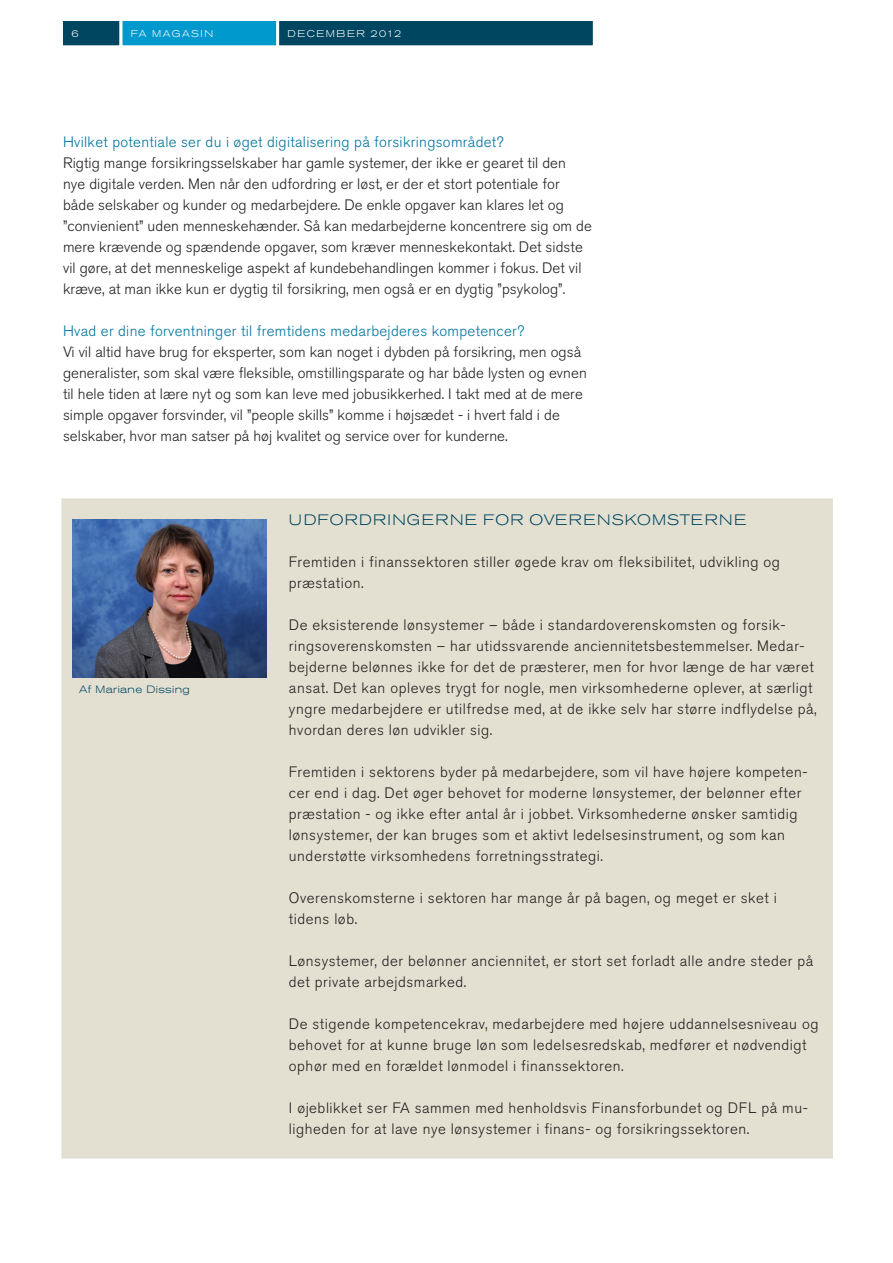
<style>
.page{position:relative;width:893px;height:1263px;background:#fff}
.page>*{position:absolute;margin:0;border:0;box-sizing:border-box;transform-origin:0 0}
.t1{font:300 15px/21px "Akzidenz Grotesk Std";letter-spacing:.035em;color:#231f20}
.t2{font:300 15px/21px "Akzidenz Grotesk Std";letter-spacing:.005em;color:#231f20}
.t3{font:300 15px "Akzidenz Grotesk Std";letter-spacing:.02em;color:#00759f}
.t4{font:300 expanded 15px "Akzidenz Grotesk Std";letter-spacing:.07em;color:#004661}
.t5{font:300 expanded 10.5px "Akzidenz Grotesk Std";color:#004661}
.t6{font:300 expanded 9.75px "Akzidenz Grotesk Std";letter-spacing:.135em;color:#fff}
</style>
<div class="page">
<div style="left:121px;top:20px;width:157px;height:27px;background:#0099cd"></div>
<div style="left:119px;top:18px;width:161px;height:30px;border:3px solid #fff"></div>
<div style="left:278px;top:20px;width:316px;height:27px;background:#004661"></div>
<div style="left:276px;top:18px;width:320px;height:30px;border:3px solid #fff"></div>
<div style="left:61px;top:20px;width:60px;height:27px;background:#004661"></div>
<div style="left:60px;top:18px;width:62px;height:30px;border:3px solid #fff"></div>
<div style="left:61px;top:498px;width:772px;height:660px;background:#e3e0d1;border:2px solid #e3e0d1"></div>
<img style="left:73px;top:520px;width:194px;height:158px">
<p class="t6" style="left:71px;top:28px;width:9px">6</p>
<p class="t6" style="left:131px;top:28px;width:9px">FA</p>
<p class="t6" style="left:152px;top:28px;width:10px">MAGASIN</p>
<p class="t6" style="left:288px;top:28px;width:115px">DECEMBER 2012</p>
<p class="t3" style="left:63px;top:133px;width:442px">Hvilket potentiale ser du i øget digitalisering på forsikringsområdet?</p>
<p class="t2" style="left:63px;top:153px;width:530px">Rigtig mange forsikringsselskaber har gamle systemer, der ikke er gearet til den nye digitale verden. Men når den udfordring er løst, er der et stort potentiale for både selskaber og kunder og medarbejdere. De enkle opgaver kan klares let og ”convienient” uden menneskehænder. Så kan medarbejderne koncentrere sig om de mere krævende og spændende opgaver, som kræver menneskekontakt. Det sidste vil gøre, at det menneskelige aspekt af kundebehandlingen kommer i fokus. Det vil kræve, at man ikke kun er dygtig til forsikring, men også er en dygtig ”psykolog”.</p>
<p class="t3" style="left:63px;top:322px;width:463px">Hvad er dine forventninger til fremtidens medarbejderes kompetencer?</p>
<p class="t2" style="left:63px;top:342px;width:525px">Vi vil altid have brug for eksperter, som kan noget i dybden på forsikring, men også generalister, som skal være fleksible, omstillingsparate og har både lysten og evnen til hele tiden at lære nyt og som kan leve med jobusikkerhed. I takt med at de mere simple opgaver forsvinder, vil ”people skills” komme i højsædet - i hvert fald i de selskaber, hvor man satser på høj kvalitet og service over for kunderne.</p>
<p class="t5" style="left:79px;top:683px;width:112px">AF MARIANE DISSING</p>
<p class="t4" style="left:289px;top:511px;width:459px">UDFORDRINGERNE FOR OVERENSKOMSTERNE</p>
<p class="t1" style="left:289px;top:552px;width:492px">Fremtiden i finanssektoren stiller øgede krav om fleksibilitet, udvikling og præstation.</p>
<p class="t1" style="left:289px;top:615px;width:529px">De eksisterende lønsystemer – både i standardoverenskomsten og forsik&shy;ringsoverenskomsten – har utidssvarende anciennitetsbestemmelser. Medar&shy;bejderne belønnes ikke for det de præsterer, men for hvor længe de har været ansat. Det kan opleves trygt for nogle, men virksomhederne oplever, at særligt yngre medarbejdere er utilfredse med, at de ikke selv har større indflydelse på, hvordan deres løn udvikler sig.</p>
<p class="t1" style="left:289px;top:762px;width:520px">Fremtiden i sektorens byder på medarbejdere, som vil have højere kompeten&shy;cer end i dag. Det øger behovet for moderne lønsystemer, der belønner efter præstation - og ikke efter antal år i jobbet. Virksomhederne ønsker samtidig lønsystemer, der kan bruges som et aktivt ledelsesinstrument, og som kan understøtte virksomhedens forretningsstrategi.</p>
<p class="t1" style="left:289px;top:888px;width:489px">Overenskomsterne i sektoren har mange år på bagen, og meget er sket i tidens løb.</p>
<p class="t1" style="left:289px;top:951px;width:526px">Lønsystemer, der belønner anciennitet, er stort set forladt alle andre steder på det private arbejdsmarked.</p>
<p class="t1" style="left:289px;top:1014px;width:531px">De stigende kompetencekrav, medarbejdere med højere uddannelsesniveau og behovet for at kunne bruge løn som ledelsesredskab, medfører et nødvendigt ophør med en forældet lønmodel i finanssektoren.</p>
<p class="t1" style="left:289px;top:1098px;width:520px">I øjeblikket ser FA sammen med henholdsvis Finansforbundet og DFL på mu&shy;ligheden for at lave nye lønsystemer i finans- og forsikringssektoren.</p>
</div>
